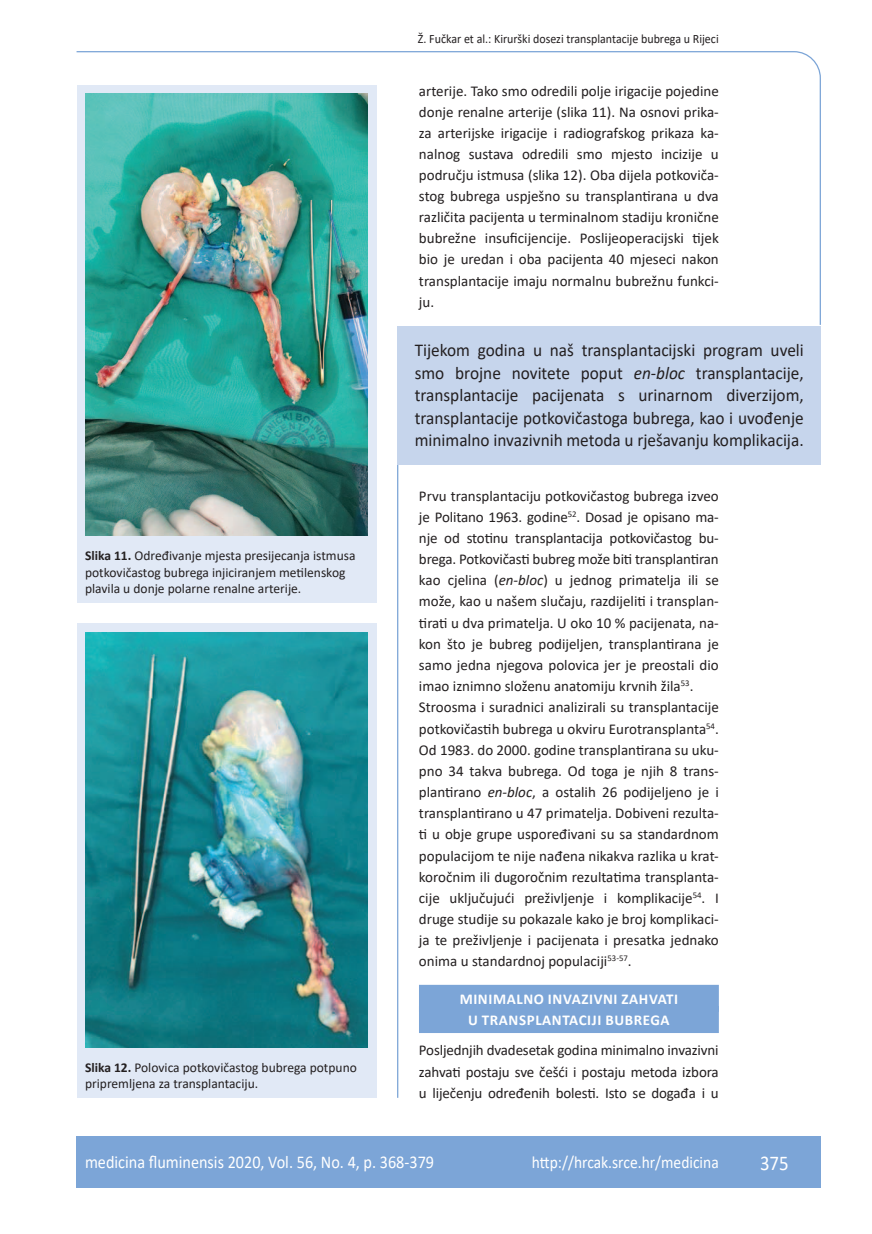
<style>
.page{position:relative;width:872px;height:1234px;background:#fff}
.page>*{position:absolute;margin:0;border:0;box-sizing:border-box;transform-origin:0 0}
.t1{font:21px "Calibri";color:#fff;scale:.9 1}
.anterfile{font:18px/22.5px "Calibri";color:#231f20;text-align:justify;scale:.96 1}
.t2{font:18px "Calibri";color:#fff;scale:.9 1}
.t3{font:17.25px "Calibri";color:#fff;scale:.9 1}
.osnovni_tekst{font:15px/21.1px "Calibri";color:#231f20;text-align:justify}
.naslov_ruler{font:700 15px "Calibri";letter-spacing:.04em;color:#fff}
.potpis_slika{font:13.5px/16.5px "Calibri";color:#231f20}
.glava{font:12.75px "Calibri";color:#231f20;scale:.94 1}
.s1{font-weight:700}
.s2{font-style:italic}
</style>
<div class="page">
<svg style="left:76px;top:51px;width:745px;height:275px"></svg>
<hr style="left:397px;top:463px;width:1px;height:634px;background:#7ca5d7">
<div style="left:77px;top:1135px;width:744px;height:51px;background:#7ca5d7"></div>
<div style="left:77px;top:85px;width:299px;height:517px;background:#e1e9f6"></div>
<img style="left:85px;top:94px;width:283px;height:441px">
<div style="left:77px;top:623px;width:299px;height:474px;background:#e1e9f6"></div>
<img style="left:85px;top:632px;width:283px;height:415px">
<div style="left:398px;top:325px;width:423px;height:139px;background:#c6d5ec"></div>
<div style="left:419px;top:984px;width:300px;height:27px;background:#7ca5d7"></div>
<div style="left:419px;top:1005px;width:300px;height:27px;background:#7ca5d7"></div>
<p class="glava" style="left:418px;top:29px;width:321px">Ž. Fučkar et al.: Kirurški dosezi transplantacije bubrega u Rijeci</p>
<p class="osnovni_tekst" style="left:419px;top:80px;width:301px">arterije. Tako smo odredili polje irigacije pojedine donje renalne arterije (slika 11). Na osnovi prika&shy;za arterijske irigacije i radiografskog prikaza ka&shy;nalnog sustava odredili smo mjesto incizije u području istmusa (slika 12). Oba dijela potkoviča&shy;stog bubrega uspješno su transplantirana u dva različita pacijenta u terminalnom stadiju kronične bubrežne insuficijencije. Poslijeoperacijski tijek bio je uredan i oba pacijenta 40 mjeseci nakon transplantacije imaju normalnu bubrežnu funkci&shy;ju.</p>
<p class="potpis_slika" style="left:85px;top:547px;width:272px"><span class="s1">Slika 11.</span> Određivanje mjesta presijecanja istmusa potkovičastog bubrega injiciranjem metilenskog plavila u donje polarne renalne arterije.</p>
<p class="potpis_slika" style="left:85px;top:1058px;width:273px"><span class="s1">Slika 12.</span> Polovica potkovičastog bubrega potpuno pripremljena za transplantaciju.</p>
<p class="anterfile" style="left:415px;top:338px;width:407px">Tijekom godina u naš transplantacijski program uveli smo brojne novitete poput <span class="s2">en-bloc</span> transplantacije, transplantacije pacijenata s urinarnom diverzijom, transplantacije potkovičastoga bubrega, kao i uvođenje minimalno invazivnih metoda u rješavanju komplikacija.</p>
<p class="osnovni_tekst" style="left:419px;top:484px;width:301px">Prvu transplantaciju potkovičastog bubrega izveo je Politano 1963. godine<sup>52</sup>. Dosad je opisano ma&shy;nje od stotinu transplantacija potkovičastog bu&shy;brega. Potkovičasti bubreg može biti transplantiran kao cjelina (<span class="s2">en-bloc</span>) u jednog primatelja ili se može, kao u našem slučaju, razdijeliti i transplan&shy;tirati u dva primatelja. U oko 10 % pacijenata, na&shy;kon što je bubreg podijeljen, transplantirana je samo jedna njegova polovica jer je preostali dio imao iznimno složenu anatomiju krvnih žila<sup>53</sup>.</p>
<p class="osnovni_tekst" style="left:419px;top:696px;width:301px">Stroosma i suradnici analizirali su transplantacije potkovičastih bubrega u okviru Eurotransplanta<sup>54</sup>.<br>Od 1983. do 2000. godine transplantirana su uku&shy;pno 34 takva bubrega. Od toga je njih 8 trans&shy;plantirano <span class="s2">en-bloc</span>, a ostalih 26 podijeljeno je i transplantirano u 47 primatelja. Dobiveni rezulta&shy;ti u obje grupe uspoređivani su sa standardnom populacijom te nije nađena nikakva razlika u krat&shy;koročnim ili dugoročnim rezultatima transplanta&shy;cije uključujući preživljenje i komplikacije<sup>54</sup>. I druge studije su pokazale kako je broj komplikaci&shy;ja te preživljenje i pacijenata i presatka jednako onima u standardnoj populaciji<sup>53-57</sup>.</p>
<p class="naslov_ruler" style="left:460px;top:987px;width:220px">MINIMALNO INVAZIVNI ZAHVATI</p>
<p class="naslov_ruler" style="left:468px;top:1008px;width:203px">U TRANSPLANTACIJI BUBREGA</p>
<p class="osnovni_tekst" style="left:419px;top:1039px;width:301px">Posljednjih dvadesetak godina minimalno invazivni zahvati postaju sve češći i postaju metoda izbora u liječenju određenih bolesti. Isto se događa i u</p>
<p class="t2" style="left:85px;top:1149px;width:389px">medicina fluminensis 2020, Vol. 56, No. 4, p. 368-379</p>
<p class="t3" style="left:532px;top:1150px;width:209px">http://hrcak.srce.hr/medicina</p>
<p class="t1" style="left:760px;top:1147px;width:33px">375</p>
</div>
